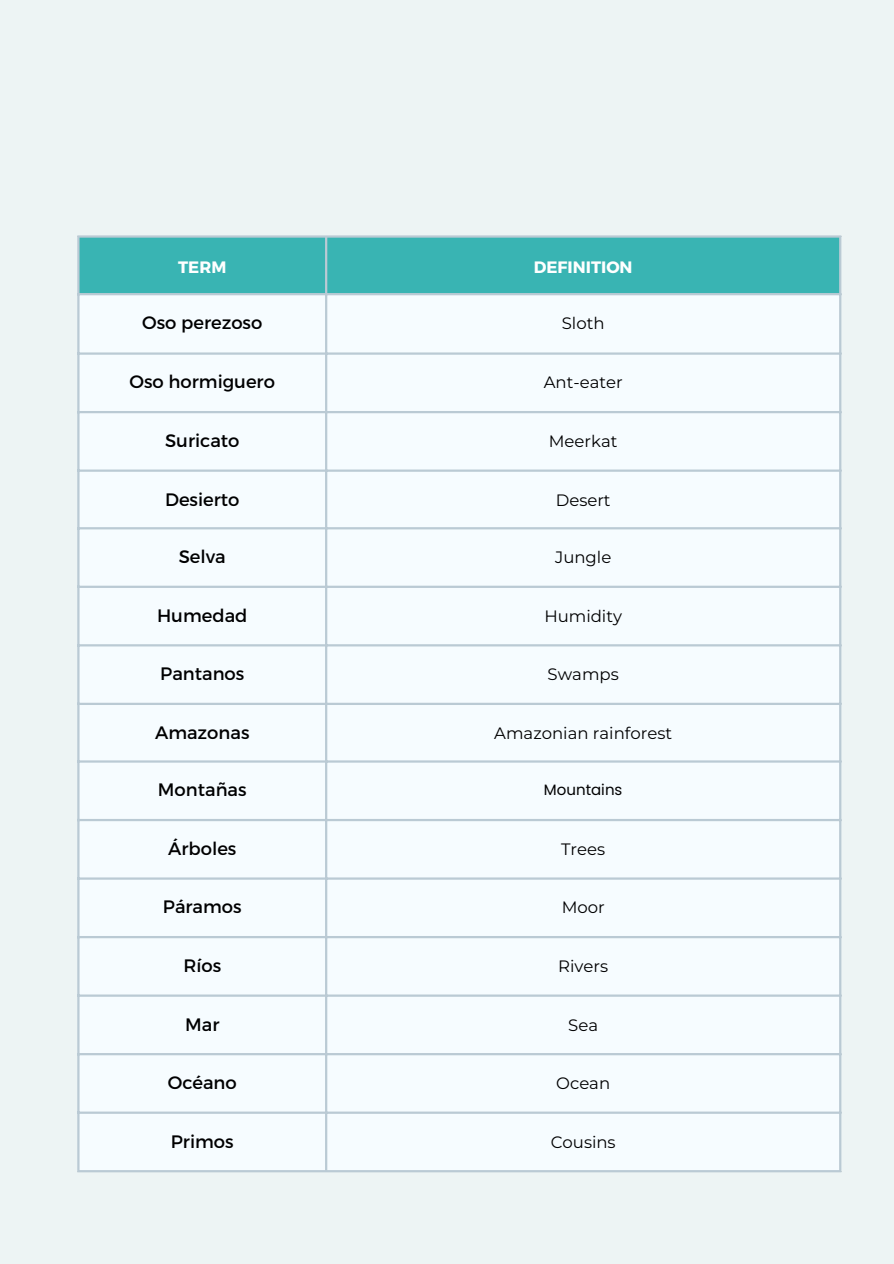
<style>
.page{position:relative;width:894px;height:1264px;background:#fff}
.page>*{position:absolute;margin:0;border:0;box-sizing:border-box;transform-origin:0 0}
.t1{font:18px "Montserrat";color:#000}
.t2{font:16.5px "Montserrat";color:#000}
.t3{font:700 16.5px "Montserrat";color:#fff}
.t4{font:15px "Poppins";color:#000}
</style>
<div class="page">
<div style="left:0;top:0;width:893px;height:1263px;background:#edf4f4"></div>
<div style="left:79px;top:238px;width:759px;height:55px;background:#39b4b3"></div>
<div style="left:79px;top:295px;width:759px;height:875px;background:#f6fcff"></div>
<hr style="left:77px;top:238px;width:2px;height:932px;background:#bacad4">
<hr style="left:325px;top:238px;width:2px;height:932px;background:#bacad4">
<hr style="left:838px;top:238px;width:3px;height:932px;background:#bacad4">
<hr style="left:77px;top:235px;width:764px;height:3px;background:#bacad4">
<hr style="left:77px;top:293px;width:764px;height:2px;background:#bacad4">
<hr style="left:77px;top:352px;width:764px;height:3px;background:#bacad4">
<hr style="left:77px;top:411px;width:764px;height:2px;background:#bacad4">
<hr style="left:77px;top:469px;width:764px;height:3px;background:#bacad4">
<hr style="left:77px;top:527px;width:764px;height:2px;background:#bacad4">
<hr style="left:77px;top:585px;width:764px;height:3px;background:#bacad4">
<hr style="left:77px;top:644px;width:764px;height:2px;background:#bacad4">
<hr style="left:77px;top:702px;width:764px;height:3px;background:#bacad4">
<hr style="left:77px;top:760px;width:764px;height:2px;background:#bacad4">
<hr style="left:77px;top:819px;width:764px;height:2px;background:#bacad4">
<hr style="left:77px;top:877px;width:764px;height:2px;background:#bacad4">
<hr style="left:77px;top:936px;width:764px;height:2px;background:#bacad4">
<hr style="left:77px;top:994px;width:764px;height:2px;background:#bacad4">
<hr style="left:77px;top:1053px;width:764px;height:2px;background:#bacad4">
<hr style="left:77px;top:1111px;width:764px;height:2px;background:#bacad4">
<hr style="left:77px;top:1170px;width:764px;height:2px;background:#bacad4">
<p class="t3" style="left:178px;top:256px;width:50px">TERM</p>
<p class="t3" style="left:533px;top:256px;width:100px">DEFINITION</p>
<p class="t1" style="left:142px;top:311px;width:121px">Oso perezoso</p>
<p class="t2" style="left:561px;top:313px;width:44px">Sloth</p>
<p class="t1" style="left:129px;top:370px;width:147px">Oso hormiguero</p>
<p class="t2" style="left:543px;top:372px;width:80px">Ant-eater</p>
<p class="t1" style="left:165px;top:429px;width:76px">Suricato</p>
<p class="t2" style="left:548px;top:431px;width:70px">Meerkat</p>
<p class="t1" style="left:165px;top:487px;width:76px">Desierto</p>
<p class="t2" style="left:555px;top:489px;width:56px">Desert</p>
<p class="t1" style="left:179px;top:545px;width:49px">Selva</p>
<p class="t2" style="left:555px;top:547px;width:58px">Jungle</p>
<p class="t1" style="left:157px;top:603px;width:92px">Humedad</p>
<p class="t2" style="left:544px;top:605px;width:79px">Humidity</p>
<p class="t1" style="left:160px;top:662px;width:86px">Pantanos</p>
<p class="t2" style="left:547px;top:664px;width:73px">Swamps</p>
<p class="t1" style="left:155px;top:720px;width:96px">Amazonas</p>
<p class="t2" style="left:494px;top:722px;width:179px">Amazonian rainforest</p>
<p class="t1" style="left:158px;top:778px;width:90px">Montañas</p>
<p class="t4" style="left:544px;top:779px;width:80px">Mountains</p>
<p class="t1" style="left:168px;top:836px;width:70px">Árboles</p>
<p class="t2" style="left:561px;top:839px;width:46px">Trees</p>
<p class="t1" style="left:163px;top:895px;width:80px">Páramos</p>
<p class="t2" style="left:561px;top:897px;width:45px">Moor</p>
<p class="t1" style="left:183px;top:953px;width:39px">Ríos</p>
<p class="t2" style="left:558px;top:956px;width:51px">Rivers</p>
<p class="t1" style="left:185px;top:1012px;width:36px">Mar</p>
<p class="t2" style="left:568px;top:1014px;width:31px">Sea</p>
<p class="t1" style="left:168px;top:1070px;width:70px">Océano</p>
<p class="t2" style="left:556px;top:1073px;width:55px">Ocean</p>
<p class="t1" style="left:171px;top:1129px;width:64px">Primos</p>
<p class="t2" style="left:550px;top:1131px;width:66px">Cousins</p>
</div>
